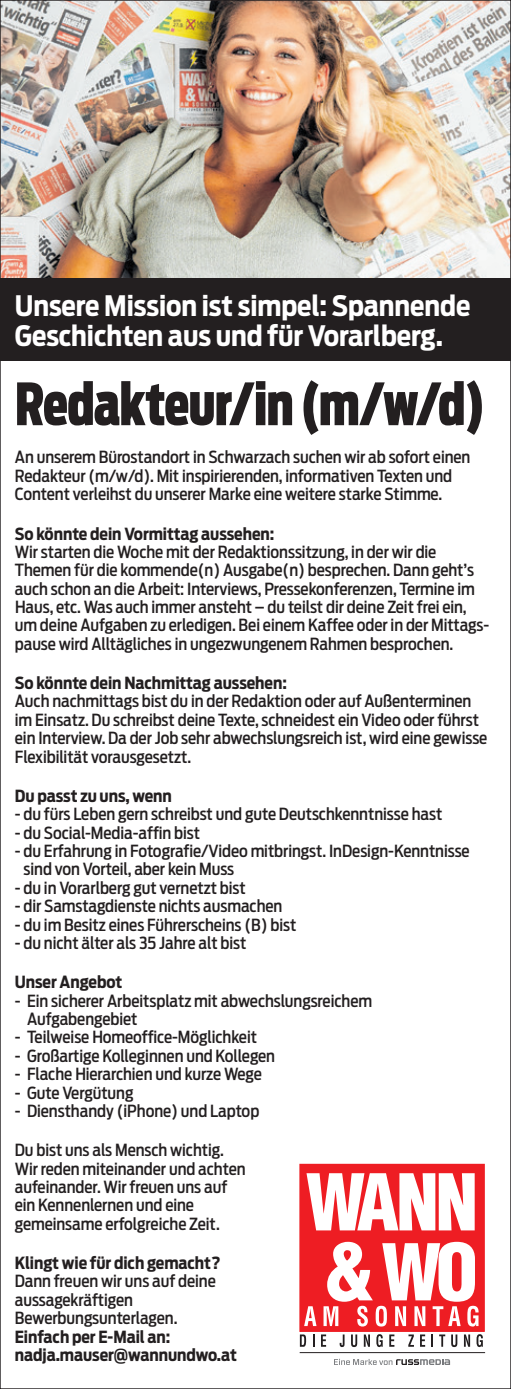
<style>
.page{position:relative;width:511px;height:1389px;background:#fff}
.page>*{position:absolute;margin:0;border:0;box-sizing:border-box;transform-origin:0 0}
.t1{font:900 57.75px "Antenna Extra Cond";letter-spacing:-.01em;color:#231f20;scale:.96 1}
.t2{font:700 28px/29.8px "Antenna Cond";letter-spacing:-.005em;color:#fff}
.t3{font:500 16.62px/18.4px "Antenna Cond";letter-spacing:-.005em;color:#231f20}
.t4{font:700 16.62px/18.4px "Antenna Cond";letter-spacing:-.005em;color:#231f20}
</style>
<div class="page">
<div style="left:299px;top:1164px;width:186px;height:168px;background:#ee1d23;border:1px solid #ee1d23"></div>
<svg style="left:300px;top:1334px;width:6px;height:13px"></svg>
<svg style="left:313px;top:1334px;width:1px;height:13px"></svg>
<svg style="left:321px;top:1334px;width:5px;height:13px"></svg>
<svg style="left:340px;top:1334px;width:5px;height:13px"></svg>
<svg style="left:351px;top:1334px;width:6px;height:13px"></svg>
<svg style="left:364px;top:1334px;width:6px;height:13px"></svg>
<svg style="left:376px;top:1334px;width:7px;height:13px"></svg>
<svg style="left:389px;top:1334px;width:5px;height:13px"></svg>
<svg style="left:408px;top:1334px;width:6px;height:13px"></svg>
<svg style="left:420px;top:1334px;width:5px;height:13px"></svg>
<svg style="left:431px;top:1334px;width:2px;height:13px"></svg>
<svg style="left:439px;top:1334px;width:6px;height:13px"></svg>
<svg style="left:451px;top:1334px;width:6px;height:13px"></svg>
<svg style="left:464px;top:1334px;width:6px;height:13px"></svg>
<svg style="left:477px;top:1334px;width:6px;height:13px"></svg>
<svg style="left:334px;top:1359px;width:116px;height:6px"></svg>
<hr style="left:300px;top:1352px;width:185px;height:1px;background:#231f20">
<svg style="left:306px;top:1173px;width:169px;height:57px"></svg>
<svg style="left:304px;top:1306px;width:12px;height:20px"></svg>
<svg style="left:324px;top:1242px;width:155px;height:85px"></svg>
<div style="left:0;top:278px;width:511px;height:83px;background:#231f20"></div>
<img style="left:2px;top:2px;width:507px;height:276px">
<h2 class="t2" style="left:15px;top:291px;width:457px">Unsere Mission ist simpel: Spannende<br>Geschichten aus und für Vorarlberg.</h2>
<h1 class="t1" style="left:15px;top:370px;width:492px">Redakteur/in (m/w/d)</h1>
<p class="t3" style="left:15px;top:448px;width:457px">An unserem Bürostandort in Schwarzach suchen wir ab sofort einen<br>Redakteur (m/w/d). Mit inspirierenden, informativen Texten und<br>Content verleihst du unserer Marke eine weitere starke Stimme.</p>
<p class="t4" style="left:15px;top:524px;width:261px">So könnte dein Vormittag aussehen:</p>
<p class="t3" style="left:15px;top:543px;width:476px">Wir starten die Woche mit der Redaktionssitzung, in der wir die Themen für die kommende(n) Ausgabe(n) besprechen. Dann geht’s auch schon an die Arbeit: Interviews, Pressekonferenzen, Termine im Haus, etc. Was auch immer ansteht – du teilst dir deine Zeit frei ein, um deine Aufgaben zu erledigen. Bei einem Kaffee oder in der Mittags&shy;pause wird Alltägliches in ungezwungenem Rahmen besprochen.</p>
<p class="t4" style="left:15px;top:674px;width:274px">So könnte dein Nachmittag aussehen:</p>
<p class="t3" style="left:15px;top:692px;width:474px">Auch nachmittags bist du in der Redaktion oder auf Außenterminen im Einsatz. Du schreibst deine Texte, schneidest ein Video oder führst ein Interview. Da der Job sehr abwechslungsreich ist, wird eine gewisse Flexibilität vorausgesetzt.</p>
<p class="t4" style="left:15px;top:787px;width:159px">Du passt zu uns, wenn</p>
<p class="t3" style="left:15px;top:805px;width:429px">- du fürs Leben gern schreibst und gute Deutschkenntnisse hast</p>
<p class="t3" style="left:15px;top:824px;width:187px">- du Social-Media-affin bist</p>
<p class="t3" style="left:24px;top:842px;width:448px;text-indent:-9px">- du Erfahrung in Fotografie/Video mitbringst. InDesign-Kenntnisse sind von Vorteil, aber kein Muss</p>
<p class="t3" style="left:15px;top:879px;width:232px">- du in Vorarlberg gut vernetzt bist</p>
<p class="t3" style="left:15px;top:897px;width:269px">- dir Samstagdienste nichts ausmachen</p>
<p class="t3" style="left:15px;top:915px;width:283px">- du im Besitz eines Führerscheins (B) bist</p>
<p class="t3" style="left:15px;top:934px;width:233px">- du nicht älter als 35 Jahre alt bist</p>
<p class="t4" style="left:15px;top:973px;width:109px">Unser Angebot</p>
<p class="t3" style="left:27px;top:991px;width:346px;text-indent:-12px">- Ein sicherer Arbeitsplatz mit abwechslungsreichem<br>Aufgabengebiet</p>
<p class="t3" style="left:15px;top:1028px;width:244px">- Teilweise Homeoffice-Möglichkeit</p>
<p class="t3" style="left:15px;top:1047px;width:262px">- Großartige Kolleginnen und Kollegen</p>
<p class="t3" style="left:15px;top:1065px;width:249px">- Flache Hierarchien und kurze Wege</p>
<p class="t3" style="left:15px;top:1083px;width:120px">- Gute Vergütung</p>
<p class="t3" style="left:15px;top:1102px;width:246px">- Diensthandy (iPhone) und Laptop</p>
<p class="t3" style="left:15px;top:1141px;width:232px">Du bist uns als Mensch wichtig.<br>Wir reden miteinander und achten aufeinander. Wir freuen uns auf ein Kennenlernen und eine gemeinsame erfolgreiche Zeit.</p>
<p class="t4" style="left:15px;top:1254px;width:207px">Klingt wie für dich gemacht?</p>
<p class="t3" style="left:15px;top:1272px;width:203px">Dann freuen wir uns auf deine aussagekräftigen<br>Bewerbungsunterlagen.</p>
<p class="t4" style="left:15px;top:1327px;width:224px">Einfach per E-Mail an: nadja.mauser@wannundwo.at</p>
</div>
